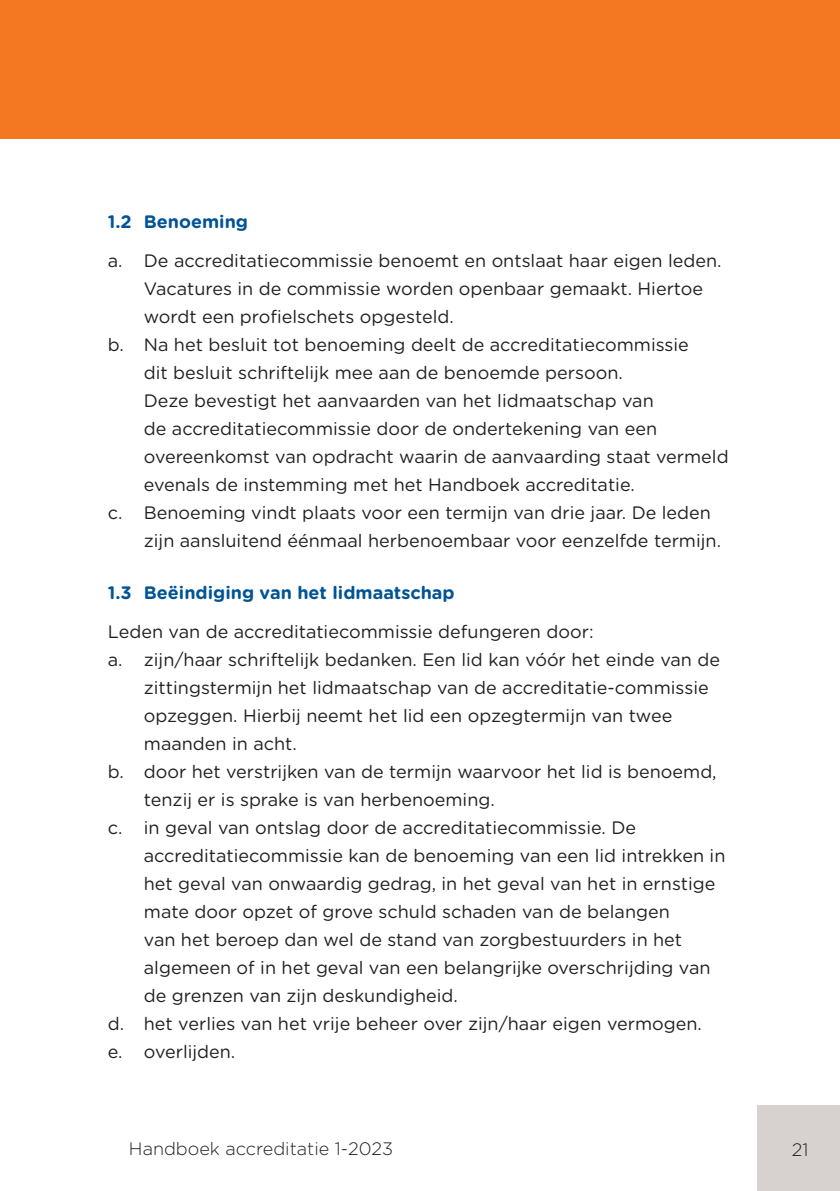
<style>
.page{position:relative;width:840px;height:1191px;background:#fff}
.page>*{position:absolute;margin:0;border:0;box-sizing:border-box;transform-origin:0 0}
.Body_Text{font:18px/28px "Gotham Rounded";color:#231f20}
.Heading_3{font:700 18px "Gotham Rounded";color:#005495}
.t1{font:300 18px "Gotham Rounded";color:#231f20}
</style>
<div class="page">
<div style="left:757px;top:1106px;width:82px;height:85px;background:#d7d2d0"></div>
<div style="left:0;top:0;width:839px;height:139px;background:#f47721"></div>
<p class="Heading_3" style="left:108px;top:208px;width:142px">1.2 Benoeming</p>
<p class="Body_Text" style="left:144px;top:246px;width:579px;text-indent:-36px">a. De accreditatiecommissie benoemt en ontslaat haar eigen leden.<br>Vacatures in de commissie worden openbaar gemaakt. Hiertoe wordt een profielschets opgesteld.</p>
<p class="Body_Text" style="left:144px;top:330px;width:586px;text-indent:-36px">b. Na het besluit tot benoeming deelt de accreditatiecommissie<br>dit besluit schriftelijk mee aan de benoemde persoon.<br>Deze bevestigt het aanvaarden van het lidmaatschap van<br>de accreditatiecommissie door de ondertekening van een overeenkomst van opdracht waarin de aanvaarding staat vermeld evenals de instemming met het Handboek accreditatie.</p>
<p class="Body_Text" style="left:144px;top:498px;width:578px;text-indent:-36px">c. Benoeming vindt plaats voor een termijn van drie jaar. De leden zijn aansluitend éénmaal herbenoembaar voor eenzelfde termijn.</p>
<p class="Heading_3" style="left:108px;top:579px;width:348px">1.3 Beëindiging van het lidmaatschap</p>
<p class="Body_Text" style="left:108px;top:617px;width:487px">Leden van de accreditatiecommissie defungeren door:</p>
<p class="Body_Text" style="left:144px;top:645px;width:577px;text-indent:-36px">a. zijn/haar schriftelijk bedanken. Een lid kan vóór het einde van de zittingstermijn het lidmaatschap van de accreditatie-commissie opzeggen. Hierbij neemt het lid een opzegtermijn van twee maanden in acht.</p>
<p class="Body_Text" style="left:144px;top:757px;width:574px;text-indent:-36px">b. door het verstrijken van de termijn waarvoor het lid is benoemd, tenzij er is sprake is van herbenoeming.</p>
<p class="Body_Text" style="left:144px;top:813px;width:582px;text-indent:-36px">c. in geval van ontslag door de accreditatiecommissie. De accreditatiecommissie kan de benoeming van een lid intrekken in het geval van onwaardig gedrag, in het geval van het in ernstige mate door opzet of grove schuld schaden van de belangen<br>van het beroep dan wel de stand van zorgbestuurders in het algemeen of in het geval van een belangrijke overschrijding van de grenzen van zijn deskundigheid.</p>
<p class="Body_Text" style="left:108px;top:1009px;width:595px">d. het verlies van het vrije beheer over zijn/haar eigen vermogen.</p>
<p class="Body_Text" style="left:108px;top:1037px;width:129px">e. overlijden.</p>
<p class="t1" style="left:129px;top:1136px;width:265px">Handboek accreditatie 1-2023</p>
<p class="t1" style="left:791px;top:1137px;width:18px">21</p>
</div>
